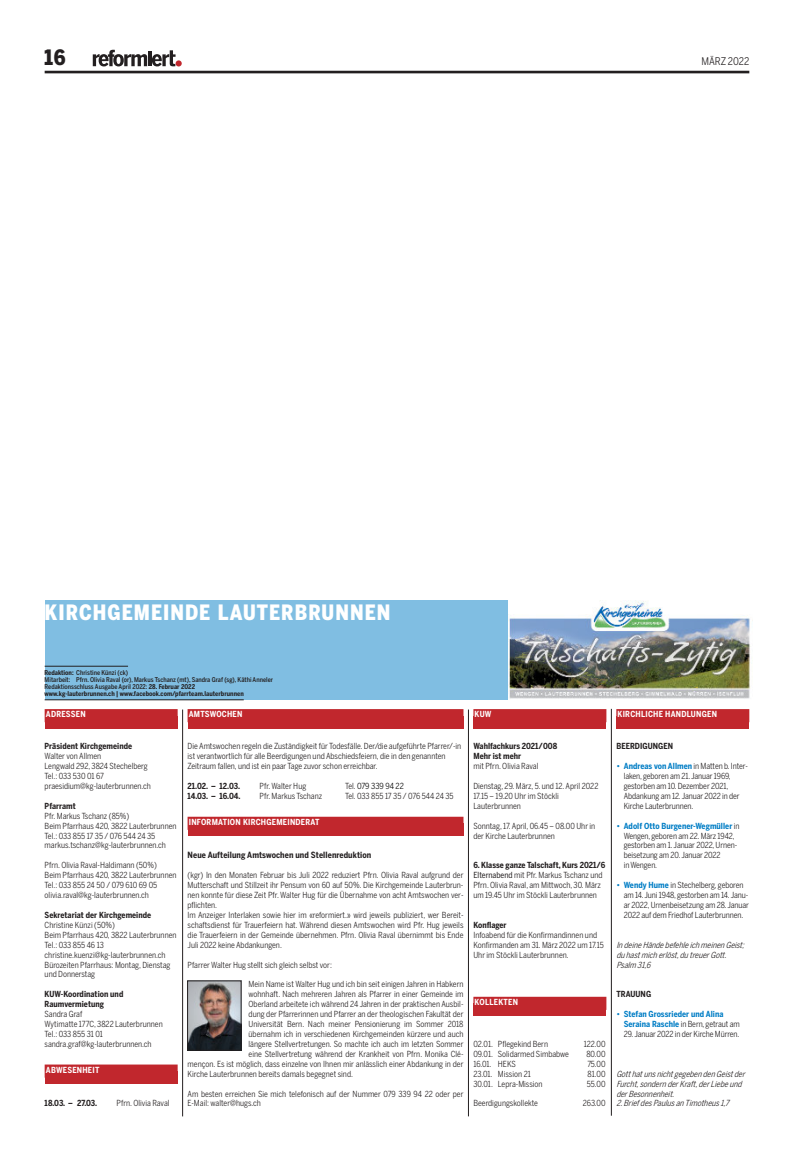
<style>
.page{position:relative;width:794px;height:1166px;background:#fff}
.page>*{position:absolute;margin:0;border:0;box-sizing:border-box;transform-origin:0 0}
.t1{font:900 21px "Benton Sans Cond";letter-spacing:.05em;color:#fff}
.t2{font:900 21px "Benton Sans Cond";color:#231f20}
.t3{font:10.5px "Benton Sans Cond";letter-spacing:-.005em;color:#231f20}
.t4{font:700 8.58px "Benton Sans Cond";letter-spacing:.01em;color:#231f20}
.t5{font:8.31px/9.9px "Benton Sans Cond";color:#231f20}
.t6{font:700 8.31px/9.9px "Benton Sans Cond";letter-spacing:.005em;color:#231f20}
.t7{font:italic 8.31px/9.9px "Benton Sans Cond";color:#231f20}
.t8{font:700 8.31px "Benton Sans Cond";letter-spacing:.03em;color:#fff}
.t9{font:8.31px "Benton Sans Cond";color:#000}
.t10{font:500 6.56px/7px "Benton Sans Cond";color:#231f20}
.s1{font-weight:700}
.s2{color:#231f20}
.s3{font-style:inherit}
.s4{font-weight:700;color:#007dc5}
</style>
<div class="page">
<hr style="left:45px;top:71px;width:704px;height:2px;background:#231f20">
<svg style="left:93px;top:50px;width:89px;height:16px"></svg>
<div style="left:45px;top:601px;width:463px;height:99px;background:#80bee2"></div>
<hr style="left:45px;top:666px;width:83px;height:1px;background:#231f20">
<hr style="left:45px;top:699px;width:199px;height:1px;background:#231f20">
<img style="left:508px;top:600px;width:245px;height:99px">
<div style="left:188px;top:716px;width:275px;height:12px;background:#c1272d"></div>
<div style="left:188px;top:709px;width:275px;height:13px;background:#c1272d"></div>
<div style="left:45px;top:716px;width:133px;height:12px;background:#c1272d"></div>
<div style="left:45px;top:709px;width:133px;height:13px;background:#c1272d"></div>
<hr style="left:468px;top:709px;width:1px;height:407px;background:#231f20">
<hr style="left:611px;top:709px;width:1px;height:406px;background:#231f20">
<hr style="left:182px;top:709px;width:1px;height:407px;background:#231f20">
<div style="left:473px;top:1003px;width:133px;height:13px;background:#c1272d"></div>
<div style="left:473px;top:997px;width:133px;height:13px;background:#c1272d"></div>
<div style="left:45px;top:1071px;width:133px;height:13px;background:#c1272d"></div>
<div style="left:45px;top:1064px;width:133px;height:13px;background:#c1272d"></div>
<div style="left:473px;top:716px;width:133px;height:12px;background:#c1272d"></div>
<div style="left:473px;top:709px;width:133px;height:13px;background:#c1272d"></div>
<div style="left:616px;top:716px;width:133px;height:12px;background:#c1272d"></div>
<div style="left:616px;top:709px;width:133px;height:13px;background:#c1272d"></div>
<img style="left:189px;top:983px;width:50px;height:65px">
<div style="left:187px;top:981px;width:54px;height:69px;border:1px solid #231f20"></div>
<div style="left:188px;top:823px;width:275px;height:13px;background:#c1272d"></div>
<div style="left:188px;top:817px;width:275px;height:13px;background:#c1272d"></div>
<h1 class="t2" style="left:45px;top:49px;width:23px">16</h1>
<p class="t3" style="left:701px;top:57px;width:49px">MÄRZ 2022</p>
<h1 class="t1" style="left:45px;top:604px;width:347px">KIRCHGEMEINDE LAUTERBRUNNEN</h1>
<p class="t10" style="left:45px;top:669px;width:230px"><span class="s1">Redaktion:</span> Christine Künzi (ck)<br>Mitarbeit: Pfrn. Olivia Raval (or), Markus Tschanz (mt), Sandra Graf (sg), Käthi Anneler Redaktionsschluss Ausgabe April 2022: <span class="s1">28. Februar 2022<br>www.kg-lauterbrunnen.ch | www.facebook.com/pfarrteam.lauterbrunnen</span></p>
<p class="t8" style="left:189px;top:711px;width:55px">AMTSWOCHEN</p>
<p class="t5" style="left:188px;top:742px;width:275px">Die Amtswochen regeln die Zuständigkeit für Todesfälle. Der/die aufgeführte Pfarrer/-in ist verantwortlich für alle Beerdigungen und Abschiedsfeiern, die in den genannten<br>Zeitraum fallen, und ist ein paar Tage zuvor schon erreichbar.</p>
<p class="t6" style="left:188px;top:781px;width:54px">21.02. – 12.03.</p>
<p class="t5" style="left:259px;top:781px;width:48px">Pfr.Walter Hug</p>
<p class="t9" style="left:345px;top:782px;width:60px"><span class="s2">Tel.</span> 079 339 94 22</p>
<p class="t6" style="left:188px;top:791px;width:55px">14.03. – 16.04.</p>
<p class="t5" style="left:259px;top:791px;width:64px">Pfr. Markus Tschanz</p>
<p class="t5" style="left:345px;top:791px;width:110px">Tel. 033 855 17 35 / 076 544 24 35</p>
<p class="t8" style="left:46px;top:711px;width:41px">ADRESSEN</p>
<p class="t6" style="left:45px;top:742px;width:89px">Präsident Kirchgemeinde</p>
<p class="t5" style="left:45px;top:752px;width:108px">Walter von Allmen<br>Lengwald 292, 3824 Stechelberg<br>Tel.: 033 530 01 67 praesidium@kg-lauterbrunnen.ch</p>
<p class="t6" style="left:45px;top:801px;width:33px">Pfarramt</p>
<p class="t5" style="left:45px;top:811px;width:133px">Pfr. Markus Tschanz (85%)<br>Beim Pfarrhaus 420, 3822 Lauterbrunnen Tel.: 033 855 17 35 / 076 544 24 35 markus.tschanz@kg-lauterbrunnen.ch</p>
<p class="t5" style="left:45px;top:861px;width:133px">Pfrn. Olivia Raval-Haldimann (50%)<br>Beim Pfarrhaus 420, 3822 Lauterbrunnen Tel.: 033 855 24 50 / 079 610 69 05 olivia.raval@kg-lauterbrunnen.ch</p>
<p class="t6" style="left:45px;top:910px;width:108px">Sekretariat der Kirchgemeinde</p>
<p class="t5" style="left:45px;top:920px;width:133px">Christine Künzi (50%)<br>Beim Pfarrhaus 420, 3822 Lauterbrunnen<br>Tel.: 033 855 46 13 christine.kuenzi@kg-lauterbrunnen.ch<br>Bürozeiten Pfarrhaus: Montag, Dienstag und Donnerstag</p>
<p class="t6" style="left:45px;top:990px;width:80px">KUW-Koordination und<br>Raumvermietung</p>
<p class="t5" style="left:45px;top:1010px;width:120px">Sandra Graf<br>Wytimatte 177C, 3822 Lauterbrunnen<br>Tel.: 033 855 31 01 sandra.graf@kg-lauterbrunnen.ch</p>
<p class="t8" style="left:189px;top:818px;width:132px">INFORMATION KIRCHGEMEINDERAT</p>
<p class="t4" style="left:188px;top:851px;width:185px">Neue Aufteilung Amtswochen und Stellenreduktion</p>
<p class="t5" style="left:188px;top:871px;width:277px">(kgr) In den Monaten Februar bis Juli 2022 reduziert Pfrn. Olivia Raval aufgrund der Mutterschaft und Stillzeit ihr Pensum von 60 auf 50%. Die Kirchgemeinde Lauterbrun&shy;nen konnte für diese Zeit Pfr. Walter Hug für die Übernahme von acht Amtswochen ver&shy;pflichten.<br>Im Anzeiger Interlaken sowie hier im «reformiert.» wird jeweils publiziert, wer Bereit&shy;schaftsdienst für Trauerfeiern hat. Während diesen Amtswochen wird Pfr. Hug jeweils die Trauerfeiern in der Gemeinde übernehmen. Pfrn. Olivia Raval übernimmt bis Ende Juli 2022 keine Abdankungen.</p>
<p class="t5" style="left:188px;top:960px;width:146px">Pfarrer Walter Hug stellt sich gleich selbst vor:</p>
<p class="t5" style="left:248px;top:980px;width:216px">Mein Name ist Walter Hug und ich bin seit einigen Jahren in Habkern</p>
<p class="t5" style="left:248px;top:990px;width:216px">wohnhaft. Nach mehreren Jahren als Pfarrer in einer Gemeinde im</p>
<p class="t5" style="left:248px;top:1000px;width:216px">Oberland arbeitete ich während 24 Jahren in der praktischen Ausbil-</p>
<p class="t5" style="left:248px;top:1010px;width:216px">dung der Pfarrerinnen und Pfarrer an der theologischen Fakultät der</p>
<p class="t5" style="left:248px;top:1020px;width:216px">Universität Bern. Nach meiner Pensionierung im Sommer 2018</p>
<p class="t5" style="left:248px;top:1029px;width:216px">übernahm ich in verschiedenen Kirchgemeinden kürzere und auch</p>
<p class="t5" style="left:248px;top:1039px;width:216px">längere Stellvertretungen. So machte ich auch im letzten Sommer</p>
<p class="t5" style="left:248px;top:1049px;width:216px">eine Stellvertretung während der Krankheit von Pfrn. Monika Clé-</p>
<p class="t5" style="left:188px;top:1059px;width:277px">mençon. Es ist möglich, dass einzelne von Ihnen mir anlässlich einer Abdankung in der</p>
<p class="t5" style="left:188px;top:1069px;width:167px">Kirche Lauterbrunnen bereits damals begegnet sind.</p>
<p class="t5" style="left:188px;top:1089px;width:277px">Am besten erreichen Sie mich telefonisch auf der Nummer 079 339 94 22 oder per<br>E-Mail: walter@hugs.ch</p>
<p class="t8" style="left:46px;top:1066px;width:55px">ABWESENHEIT</p>
<p class="t6" style="left:45px;top:1099px;width:54px">18.03. – 27.03.</p>
<p class="t5" style="left:117px;top:1099px;width:54px">Pfrn. Olivia Raval</p>
<p class="t8" style="left:474px;top:711px;width:18px">KUW</p>
<p class="t6" style="left:473px;top:742px;width:85px">Wahlfachkurs 2021/008<br>Mehr ist mehr</p>
<p class="t5" style="left:473px;top:762px;width:67px">mit Pfrn. Olivia Raval</p>
<p class="t5" style="left:473px;top:781px;width:126px">Dienstag, 29. März, 5. und 12. April 2022<br>17.15 – 19.20 Uhr im Stöckli<br>Lauterbrunnen</p>
<p class="t5" style="left:473px;top:821px;width:123px">Sonntag, 17. April, 06.45 – 08.00 Uhr in der Kirche Lauterbrunnen</p>
<p class="t5" style="left:473px;top:861px;width:134px"><span class="s1">6. Klasse ganze Talschaft, Kurs 2021/6<br></span><span class="s3">Elternabend</span> mit Pfr. Markus Tschanz und Pfrn. Olivia Raval, am Mittwoch, 30. März um 19.45 Uhr im Stöckli Lauterbrunnen</p>
<p class="t6" style="left:473px;top:920px;width:35px">Konflager</p>
<p class="t5" style="left:473px;top:930px;width:132px">Infoabend für die Konfirmandinnen und<br>Konfirmanden am 31. März 2022 um 17.15<br>Uhr im Stöckli Lauterbrunnen.</p>
<p class="t8" style="left:474px;top:998px;width:45px">KOLLEKTEN</p>
<p class="t5" style="left:473px;top:1039px;width:76px">02.01. Pflegekind Bern</p>
<p class="t5" style="left:584px;top:1039px;width:23px">122.00</p>
<p class="t5" style="left:473px;top:1049px;width:97px">09.01. Solidarmed Simbabwe</p>
<p class="t5" style="left:586px;top:1049px;width:21px">80.00</p>
<p class="t5" style="left:473px;top:1059px;width:44px">16.01. HEKS</p>
<p class="t5" style="left:587px;top:1059px;width:20px">75.00</p>
<p class="t5" style="left:473px;top:1069px;width:59px">23.01. Mission 21</p>
<p class="t5" style="left:587px;top:1069px;width:19px">81.00</p>
<p class="t5" style="left:473px;top:1079px;width:71px">30.01. Lepra-Mission</p>
<p class="t5" style="left:587px;top:1079px;width:20px">55.00</p>
<p class="t5" style="left:473px;top:1099px;width:66px">Beerdigungskollekte</p>
<p class="t5" style="left:582px;top:1099px;width:24px">263.00</p>
<p class="t8" style="left:617px;top:711px;width:101px">KIRCHLICHE HANDLUNGEN</p>
<p class="t6" style="left:616px;top:742px;width:58px">BEERDIGUNGEN</p>
<p class="t5" style="left:624px;top:762px;width:126px;text-indent:-7px"><span class="s4">• Andreas von Allmen</span> in Matten b. Inter&shy;laken, geboren am 21.Januar 1969, gestorben am 10. Dezember 2021,<br>Abdankung am 12.Januar 2022 in der<br>Kirche Lauterbrunnen.</p>
<p class="t5" style="left:624px;top:821px;width:117px;text-indent:-7px"><span class="s4">• Adolf Otto Burgener-Wegmüller</span> in<br>Wengen, geboren am 22. März 1942, gestorben am 1.Januar 2022, Urnen&shy;beisetzung am 20.Januar 2022<br>in Wengen.</p>
<p class="t5" style="left:624px;top:881px;width:127px;text-indent:-7px"><span class="s4">• Wendy Hume</span> in Stechelberg, geboren am 14.Juni 1948, gestorben am 14.Janu&shy;ar 2022, Urnenbeisetzung am 28.Januar 2022 auf dem Friedhof Lauterbrunnen.</p>
<p class="t7" style="left:616px;top:940px;width:131px">In deine Hände befehle ich meinen Geist; du hast mich erlöst, du treuer Gott.<br>Psalm 31,6</p>
<p class="t6" style="left:616px;top:990px;width:36px">TRAUUNG</p>
<p class="t5" style="left:624px;top:1010px;width:117px;text-indent:-7px"><span class="s4">• Stefan Grossrieder und Alina<br>Seraina Raschle</span> in Bern, getraut am<br>29.Januar 2022 in der Kirche Mürren.</p>
<p class="t7" style="left:616px;top:1069px;width:132px">Gott hat uns nicht gegeben den Geist der<br>Furcht, sondern der Kraft, der Liebe und der Besonnenheit.</p>
<p class="t7" style="left:616px;top:1099px;width:116px">2. Brief des Paulus an Timotheus 1,7</p>
</div>
